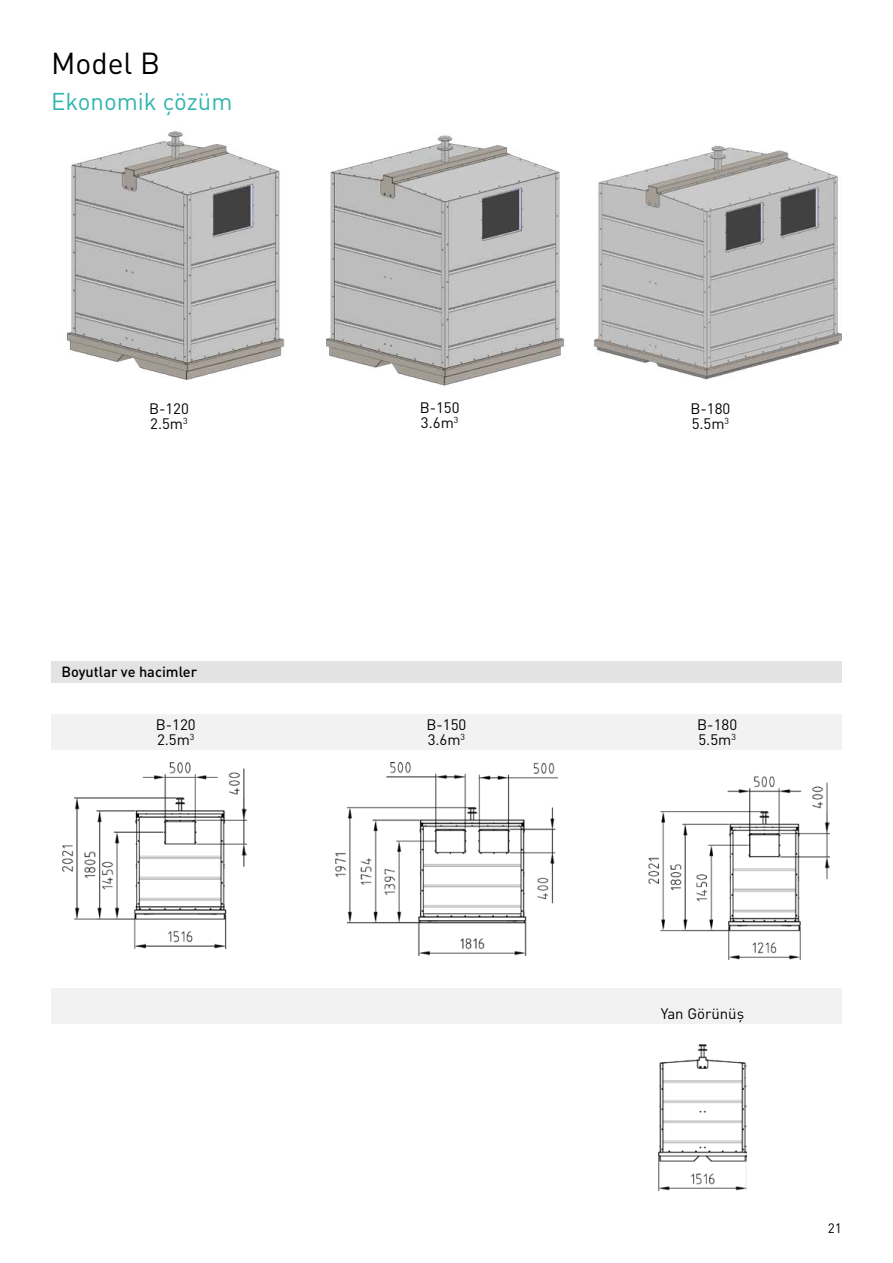
<style>
.page{position:relative;width:893px;height:1263px;background:#fff}
.page>*{position:absolute;margin:0;border:0;box-sizing:border-box;transform-origin:0 0}
.t1{font:30px "DIN Pro";color:#000}
.t2{font:24px "DIN Pro";color:#30b5ae}
.t3{font:15px/15px "DIN Pro";color:#000}
.t4{font:500 14.55px "DIN Pro";color:#000}
.t5{font:13.5px "DIN Pro";color:#000}
</style>
<div class="page">
<img style="left:326px;top:134px;width:239px;height:252px">
<img style="left:593px;top:145px;width:249px;height:235px">
<img style="left:66px;top:131px;width:219px;height:249px">
<img style="left:648px;top:776px;width:182px;height:183px">
<img style="left:63px;top:762px;width:183px;height:186px">
<img style="left:336px;top:762px;width:221px;height:194px">
<img style="left:659px;top:1044px;width:87px;height:147px">
<div style="left:51px;top:714px;width:791px;height:36px;background:#f2f2f2"></div>
<div style="left:51px;top:988px;width:791px;height:36px;background:#f2f2f2"></div>
<div style="left:51px;top:661px;width:791px;height:21px;background:#e3e3e3"></div>
<h1 class="t1" style="left:51px;top:43px;width:111px">Model B</h1>
<h2 class="t2" style="left:51px;top:85px;width:183px">Ekonomik çözüm</h2>
<p class="t3" style="left:149px;top:400px;width:41px">B-120<br>2.5m<sup>3</sup></p>
<p class="t3" style="left:420px;top:400px;width:41px">B-150<br>3.6m<sup>3</sup></p>
<p class="t3" style="left:690px;top:400px;width:41px">B-180<br>5.5m<sup>3</sup></p>
<p class="t4" style="left:61px;top:662px;width:137px">Boyutlar ve hacimler</p>
<p class="t3" style="left:156px;top:717px;width:41px">B-120<br>2.5m<sup>3</sup></p>
<p class="t3" style="left:427px;top:717px;width:41px">B-150<br>3.6m<sup>3</sup></p>
<p class="t3" style="left:697px;top:717px;width:41px">B-180<br>5.5m<sup>3</sup></p>
<p class="t3" style="left:661px;top:1006px;width:85px">Yan Görünüş</p>
<p class="t5" style="left:828px;top:1219px;width:16px">21</p>
</div>
